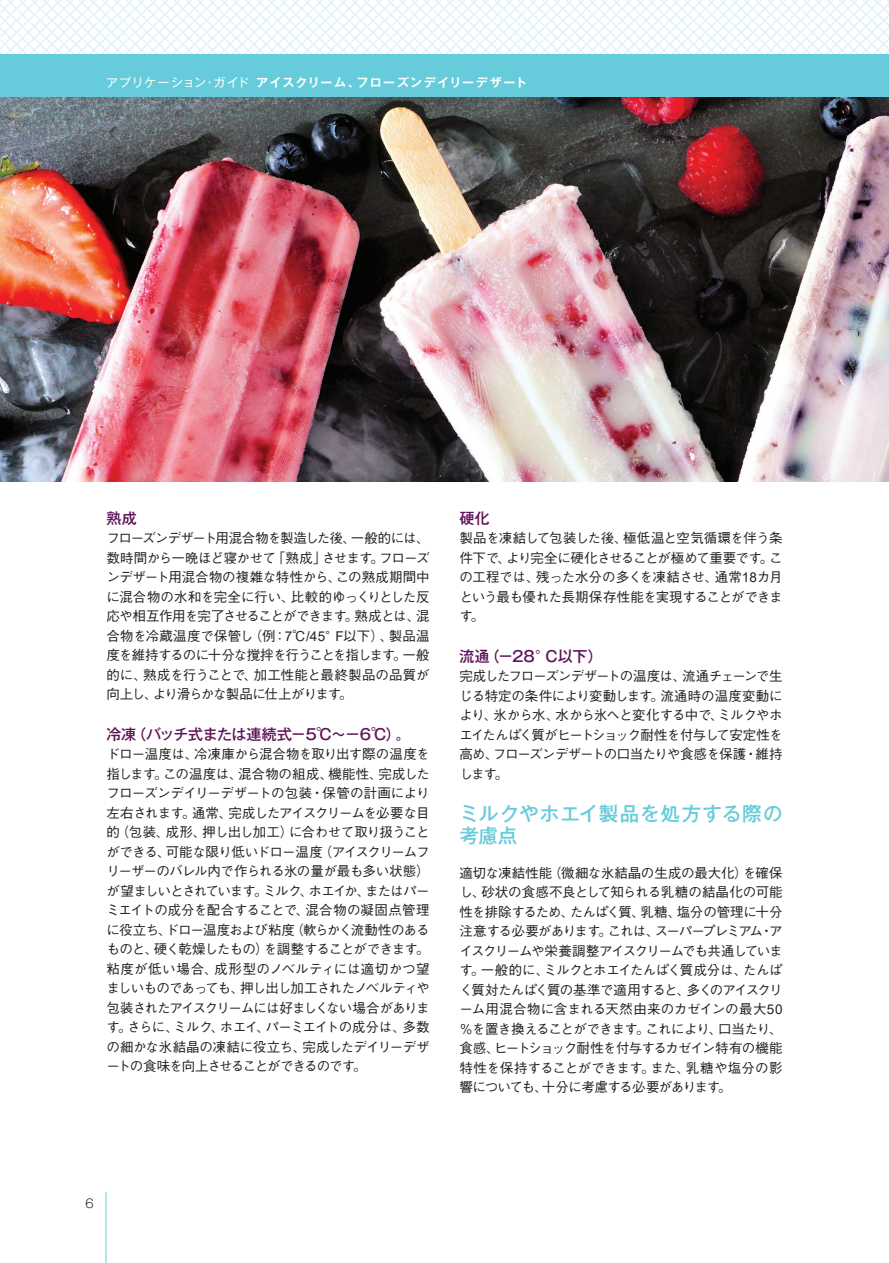
<style>
.page{position:relative;width:889px;height:1263px;background:#fff}
.page>*{position:absolute;margin:0;border:0;box-sizing:border-box;transform-origin:0 0}
.t1{font:500 19.5px/22.5px "Gothic MB101 Pr 6 N";letter-spacing:.04em;color:#66cbda}
.t2{font:500 15px "Gothic MB101 Pr 6 N";letter-spacing:-.01em;color:#5e1258}
.t3{font:500 13.5px/19.5px "Gothic BBB Pr 6 N";letter-spacing:-.045em;color:#231f20;text-align:justify}
.t4{font:700 12px "Gothic MB101 Pr 6 N De";letter-spacing:.12em;color:#fff}
.t5{font:300 12px "Gothic MB101 Pr 6 N";color:#231f20}
.s1{font-family:"Gothic MB101 Pr 6 N";font-weight:400}
.s2{font-family:"Arial";font-weight:400}
</style>
<div class="page">
<div style="left:0;top:53px;width:889px;height:53px;background:#66cbda"></div>
<svg style="left:0;top:0;width:889px;height:53px"></svg>
<hr style="left:106px;top:1192px;width:1px;height:71px;background:#66cbda">
<img style="left:0;top:98px;width:889px;height:384px">
<p class="t4" style="left:106px;top:72px;width:422px"><span class="s1">アプリケーション・ガイド</span>アイスクリーム、フローズンデイリーデザート</p>
<p class="t2" style="left:106px;top:505px;width:32px">熟成</p>
<p class="t3" style="left:106px;top:527px;width:325px">フローズンデザート用混合物を製造した後、一般的には、数時間から一晩ほど寝かせて「熟成」させます。フローズンデザート用混合物の複雑な特性から、この熟成期間中に混合物の水和を完全に行い、比較的ゆっくりとした反応や相互作用を完了させることができます。熟成とは、混合物を冷蔵温度で保管し（例：<span class="s2">7</span>℃<span class="s2">/45</span>°<span class="s2">F</span>以下）、製品温度を維持するのに十分な撹拌を行うことを指します。一般的に、熟成を行うことで、加工性能と最終製品の品質が向上し、より滑らかな製品に仕上がります。</p>
<p class="t2" style="left:106px;top:721px;width:305px">冷凍（バッチ式または連続式－5℃～－6℃）。</p>
<p class="t3" style="left:106px;top:743px;width:325px">ドロー温度は、冷凍庫から混合物を取り出す際の温度を指します。この温度は、混合物の組成、機能性、完成したフローズンデイリーデザートの包装・保管の計画により左右されます。通常、完成したアイスクリームを必要な目的（包装、成形、押し出し加工）に合わせて取り扱うことができる、可能な限り低いドロー温度（アイスクリームフリーザーのバレル内で作られる氷の量が最も多い状態）が望ましいとされています。ミルク、ホエイか、またはパーミエイトの成分を配合することで、混合物の凝固点管理に役立ち、ドロー温度および粘度（軟らかく流動性のあるものと、硬く乾燥したもの）を調整することができます。粘度が低い場合、成形型のノベルティには適切かつ望ましいものであっても、押し出し加工されたノベルティや包装されたアイスクリームには好ましくない場合があります。さらに、ミルク、ホエイ、パーミエイトの成分は、多数の細かな氷結晶の凍結に役立ち、完成したデイリーデザートの食味を向上させることができるのです。</p>
<p class="t2" style="left:459px;top:505px;width:32px">硬化</p>
<p class="t3" style="left:459px;top:527px;width:325px">製品を凍結して包装した後、極低温と空気循環を伴う条件下で、より完全に硬化させることが極めて重要です。この工程では、残った水分の多くを凍結させ、通常<span class="s2">18</span>カ月という最も優れた長期保存性能を実現することができます。</p>
<p class="t2" style="left:459px;top:643px;width:145px">流通（－28°C以下）</p>
<p class="t3" style="left:459px;top:665px;width:325px">完成したフローズンデザートの温度は、流通チェーンで生じる特定の条件により変動します。流通時の温度変動により、氷から水、水から氷へと変化する中で、ミルクやホエイたんぱく質がヒートショック耐性を付与して安定性を高め、フローズンデザートの口当たりや食感を保護・維持します。</p>
<h1 class="t1" style="left:459px;top:801px;width:325px">ミルクやホエイ製品を処方する際の考慮点</h1>
<p class="t3" style="left:459px;top:862px;width:325px">適切な凍結性能（微細な氷結晶の生成の最大化）を確保し、砂状の食感不良として知られる乳糖の結晶化の可能性を排除するため、たんぱく質、乳糖、塩分の管理に十分注意する必要があります。これは、スーパープレミアム・アイスクリームや栄養調整アイスクリームでも共通しています。一般的に、ミルクとホエイたんぱく質成分は、たんぱく質対たんぱく質の基準で適用すると、多くのアイスクリーム用混合物に含まれる天然由来のカゼインの最大<span class="s2">50</span>％を置き換えることができます。これにより、口当たり、食感、ヒートショック耐性を付与するカゼイン特有の機能特性を保持することができます。また、乳糖や塩分の影響についても、十分に考慮する必要があります。</p>
<p class="t5" style="left:85px;top:1193px;width:10px">6</p>
</div>
